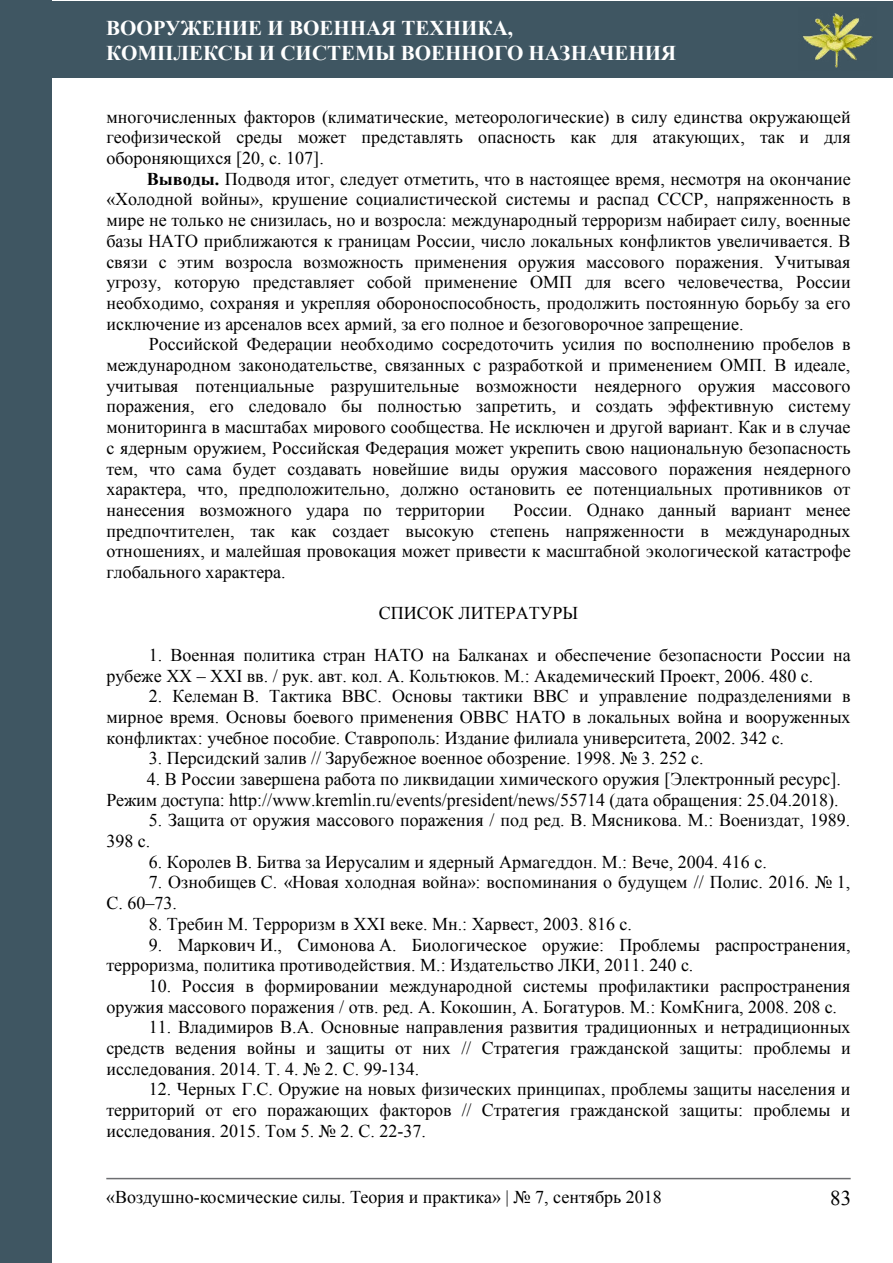
<style>
.page{position:relative;width:893px;height:1263px;background:#fff}
.page>*{position:absolute;margin:0;border:0;box-sizing:border-box;transform-origin:0 0}
.t1{font:700 21px/25.2px "Times New Roman";color:#fff}
.t2{font:21px "Times New Roman";color:#000}
.t3{font:18px/20.7px "Times New Roman";color:#000;text-align:justify}
.s1{font-weight:700}
</style>
<div class="page">
<div style="left:0;top:1px;width:892px;height:76px;background:#3f5662"></div>
<img style="left:803px;top:13px;width:70px;height:55px">
<div style="left:0;top:1px;width:51px;height:1262px;background:#3f5662"></div>
<hr style="left:106px;top:1178px;width:745px;height:1px;background:#6d6e71">
<p class="t1" style="left:106px;top:14px;width:571px">вооружение и военная техника,<br>комплексы и системы военного назначения</p>
<p class="t3" style="left:106px;top:106px;width:746px">многочисленных факторов (климатические, метеорологические) в силу единства окружающей геофизической среды может представлять опасность как для атакующих, так и для обороняющихся [20, с. 107].</p>
<p class="t3" style="left:106px;top:168px;width:746px;text-indent:40px"><span class="s1">Выводы.</span> Подводя итог, следует отметить, что в настоящее время, несмотря на окончание «Холодной войны», крушение социалистической системы и распад СССР, напряженность в мире не только не снизилась, но и возросла: международный терроризм набирает силу, военные базы НАТО приближаются к границам России, число локальных конфликтов увеличивается. В связи с этим возросла возможность применения оружия массового поражения. Учитывая угрозу, которую представляет собой применение ОМП для всего человечества, России необходимо, сохраняя и укрепляя обороноспособность, продолжить постоянную борьбу за его исключение из арсеналов всех армий, за его полное и безоговорочное запрещение.</p>
<p class="t3" style="left:106px;top:334px;width:746px;text-indent:42px">Российской Федерации необходимо сосредоточить усилия по восполнению пробелов в международном законодательстве, связанных с разработкой и применением ОМП. В идеале, учитывая потенциальные разрушительные возможности неядерного оружия массового поражения, его следовало бы полностью запретить, и создать эффективную систему мониторинга в масштабах мирового сообщества. Не исключен и другой вариант. Как и в случае с ядерным оружием, Российская Федерация может укрепить свою национальную безопасность тем, что сама будет создавать новейшие виды оружия массового поражения неядерного характера, что, предположительно, должно остановить ее потенциальных противников от нанесения возможного удара по территории</p>
<p class="t3" style="left:106px;top:499px;width:746px;text-indent:407px">России. Однако данный вариант менее предпочтителен, так как создает высокую степень напряженности в международных отношениях, и малейшая провокация может привести к масштабной экологической катастрофе глобального характера.</p>
<p class="t3" style="left:379px;top:603px;width:201px">СПИСОК ЛИТЕРАТУРЫ</p>
<p class="t3" style="left:106px;top:644px;width:746px;text-indent:42px">1. Военная политика стран НАТО на Балканах и обеспечение безопасности России на рубеже ХХ – ХХI вв. / рук. авт. кол. А. Кольтюков. М.: Академический Проект, 2006. 480 с.</p>
<p class="t3" style="left:106px;top:686px;width:746px;text-indent:42px">2. Келеман В. Тактика ВВС. Основы тактики ВВС и управление подразделениями в мирное время. Основы боевого применения ОВВС НАТО в локальных война и вооруженных конфликтах: учебное пособие. Ставрополь: Издание филиала университета, 2002. 342 с.</p>
<p class="t3" style="left:149px;top:748px;width:556px">3. Персидский залив // Зарубежное военное обозрение. 1998. № 3. 252 с.</p>
<p class="t3" style="left:106px;top:768px;width:736px;text-align:right">4. В России завершена работа по ликвидации химического оружия [Электронный ресурс].<br>Режим доступа: http://www.kremlin.ru/events/president/news/55714 (дата обращения: 25.04.2018).</p>
<p class="t3" style="left:106px;top:810px;width:745px;text-indent:42px">5. Защита от оружия массового поражения / под ред. В. Мясникова. М.: Воениздат, 1989.<br>398 с.</p>
<p class="t3" style="left:149px;top:851px;width:619px">6. Королев В. Битва за Иерусалим и ядерный Армагеддон. М.: Вече, 2004. 416 с.</p>
<p class="t3" style="left:106px;top:872px;width:745px;text-indent:42px">7. Ознобищев С. «Новая холодная война»: воспоминания о будущем // Полис. 2016. № 1,<br>С. 60–73.</p>
<p class="t3" style="left:149px;top:913px;width:485px">8. Требин М. Терроризм в ХХI веке. Мн.: Харвест, 2003. 816 с.</p>
<p class="t3" style="left:106px;top:934px;width:746px;text-indent:42px">9. Маркович И., Симонова А. Биологическое оружие: Проблемы распространения, терроризма, политика противодействия. М.: Издательство ЛКИ, 2011. 240 с.</p>
<p class="t3" style="left:106px;top:975px;width:746px;text-indent:42px">10. Россия в формировании международной системы профилактики распространения оружия массового поражения / отв. ред. А. Кокошин, А. Богатуров. М.: КомКнига, 2008. 208 с.</p>
<p class="t3" style="left:106px;top:1017px;width:746px;text-indent:42px">11. Владимиров В.А. Основные направления развития традиционных и нетрадиционных средств ведения войны и защиты от них // Стратегия гражданской защиты: проблемы и исследования. 2014. Т. 4. № 2. С. 99-134.</p>
<p class="t3" style="left:106px;top:1079px;width:746px;text-indent:42px">12. Черных Г.С. Оружие на новых физических принципах, проблемы защиты населения и территорий от его поражающих факторов // Стратегия гражданской защиты: проблемы и исследования. 2015. Том 5. № 2. С. 22-37.</p>
<p class="t3" style="left:106px;top:1187px;width:557px">«Воздушно-космические силы. Теория и практика» | № 7, сентябрь 2018</p>
<p class="t2" style="left:830px;top:1183px;width:22px">83</p>
</div>
